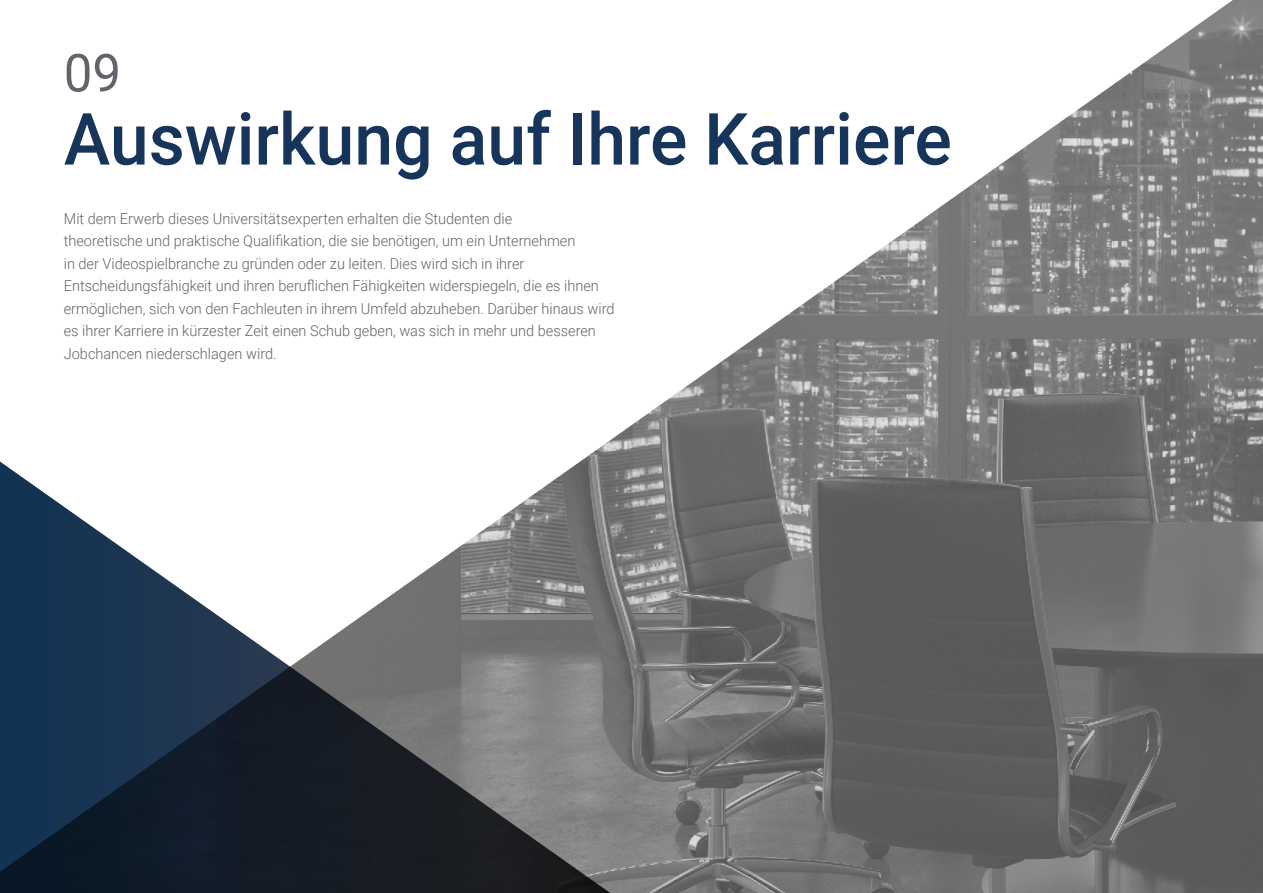
<style>
.page{position:relative;width:1263px;height:893px;background:#fff}
.page>*{position:absolute;margin:0;border:0;box-sizing:border-box;transform-origin:0 0}
.t1{font:500 72px "Roboto";color:#17355b}
.t2{font:52.5px "Roboto";color:#61646a}
.t3{font:300 15px/22.5px "Roboto";color:#61646a}
</style>
<div class="page">
<img style="left:602px;top:0;width:661px;height:893px">
<svg style="left:0;top:446px;width:640px;height:447px"></svg>
<h2 class="t2" style="left:64px;top:36px;width:59px">09</h2>
<h1 class="t1" style="left:64px;top:89px;width:889px">Auswirkung auf Ihre Karriere</h1>
<p class="t3" style="left:64px;top:207px;width:552px">Mit dem Erwerb dieses Universitätsexperten erhalten die Studenten die<br>theoretische und praktische Qualifikation, die sie benötigen, um ein Unternehmen<br>in der Videospielbranche zu gründen oder zu leiten. Dies wird sich in ihrer Entscheidungsfähigkeit und ihren beruflichen Fähigkeiten widerspiegeln, die es ihnen ermöglichen, sich von den Fachleuten in ihrem Umfeld abzuheben. Darüber hinaus wird es ihrer Karriere in kürzester Zeit einen Schub geben, was sich in mehr und besseren Jobchancen niederschlagen wird.</p>
</div>
